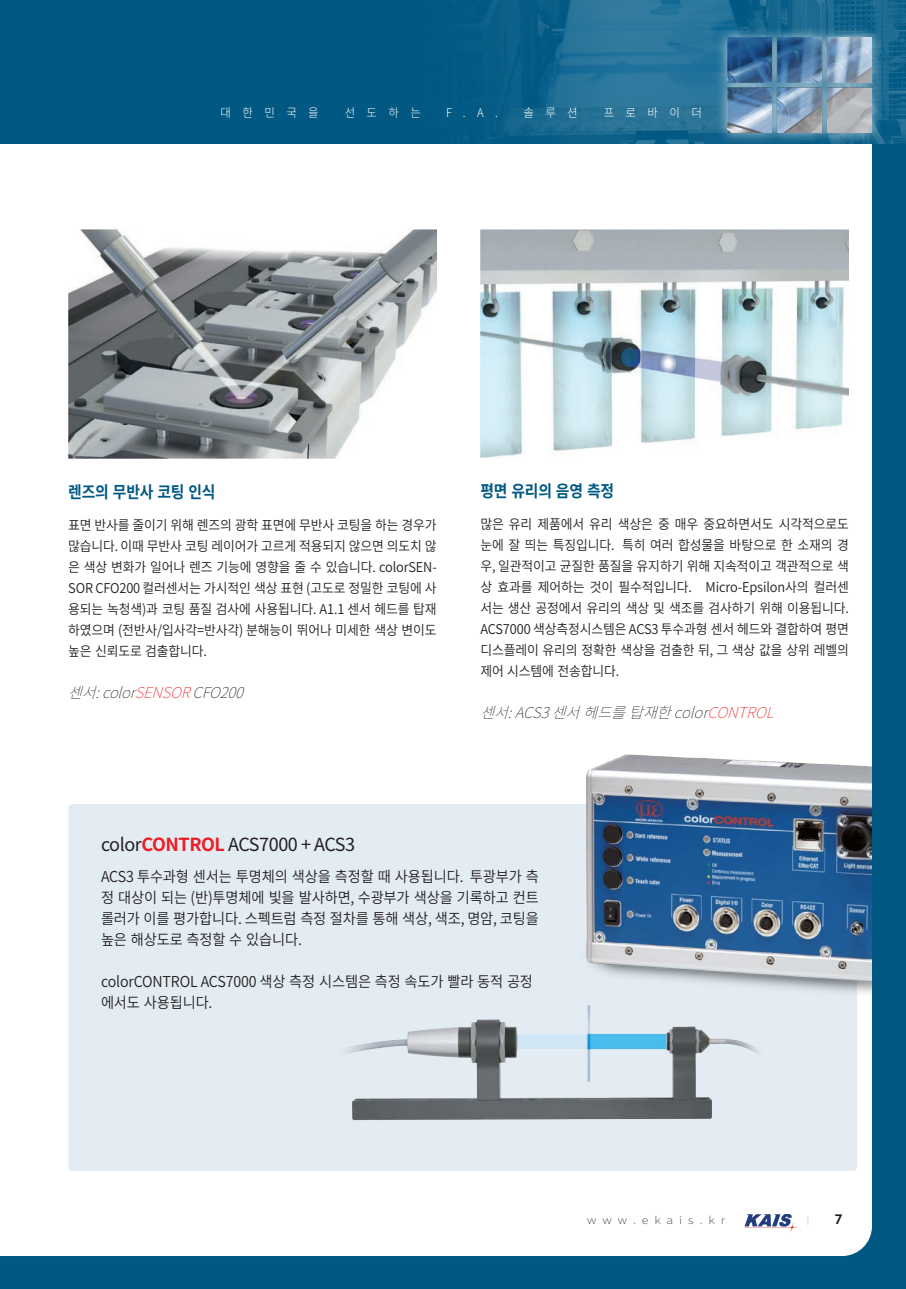
<style>
.page{position:relative;width:906px;height:1289px;background:#fff}
.page>*{position:absolute;margin:0;border:0;box-sizing:border-box;transform-origin:0 0}
.Produkt_Überschrift{font:18px "Noto Sans CJ Kkr";letter-spacing:-.025em;color:#231f20}
.t1{font:700 16.5px "Noto Sans CJ Kkr";letter-spacing:-.01em;color:#005883;scale:.9 1}
.t2{font:600 15px/21px "Noto Sans CJ Kkr";letter-spacing:-.01em;color:#231f20;text-align:justify;scale:.95 1}
.t3{font:italic 100 15px "Noto Sans CJ Kkr";color:#231f20}
.t4{font:600 13.5px/21px "Noto Sans CJ Kkr";letter-spacing:-.01em;color:#231f20;text-align:justify;scale:.95 1}
.t5{font:300 12px "Noto Sans CJ Kkr";letter-spacing:1em;color:#fff;scale:.95 1}
.t6{font:500 12px "Keep Calm";color:#231f20}
.t7{font:100 10.5px "Noto Sans CJ Kkr";letter-spacing:.47em;color:#231f20;scale:1.2 1}
.t8{font:100 8.4px "Noto Sans CJ Kkr";color:#939598;scale:1.25 1}
.s1{color:#ee1d23}
.s2{font-weight:700;color:#ee1d23}
</style>
<div class="page">
<div style="left:0;top:0;width:906px;height:1288px;background:#005883"></div>
<div style="left:0;top:144px;width:872px;height:1111px;background:#fff"></div>
<img style="left:464px;top:0;width:442px;height:144px">
<svg style="left:744px;top:1213px;width:52px;height:19px"></svg>
<div style="left:716px;top:26px;width:167px;height:118px;background:#fff;opacity:.65"></div>
<img style="left:727px;top:37px;width:145px;height:96px">
<div style="left:68px;top:804px;width:789px;height:366px;background:#e3ecf3;border-radius:4px"></div>
<img style="left:68px;top:230px;width:369px;height:228px">
<img style="left:480px;top:230px;width:369px;height:230px">
<img style="left:521px;top:719px;width:351px;height:309px">
<img style="left:346px;top:982px;width:426px;height:139px">
<p class="t5" style="left:221px;top:106px;width:105px">대한민국을</p>
<p class="t5" style="left:345px;top:106px;width:82px">선도하는</p>
<p class="t5" style="left:446px;top:106px;width:56px">F.A.</p>
<p class="t5" style="left:523px;top:106px;width:59px">솔루션</p>
<p class="t5" style="left:604px;top:106px;width:105px">프로바이더</p>
<p class="t1" style="left:68px;top:483px;width:165px">렌즈의 무반사 코팅 인식</p>
<p class="t4" style="left:68px;top:515px;width:389px">표면 반사를 줄이기 위해 렌즈의 광학 표면에 무반사 코팅을 하는 경우가 많습니다. 이때 무반사 코팅 레이어가 고르게 적용되지 않으면 의도치 않 은 색상 변화가 일어나 렌즈 기능에 영향을 줄 수 있습니다. colorSEN-SOR CFO200 컬러센서는 가시적인 색상 표현 (고도로 정밀한 코팅에 사 용되는 녹청색)과 코팅 품질 검사에 사용됩니다. A1.1 센서 헤드를 탑재 하였으며 (전반사/입사각=반사각) 분해능이 뛰어나 미세한 색상 변이도 높은 신뢰도로 검출합니다.</p>
<p class="t3" style="left:68px;top:684px;width:188px">센서:color<span class="s1">SENSOR</span>CFO200</p>
<p class="t1" style="left:480px;top:482px;width:150px">평면 유리의 음영 측정</p>
<p class="t4" style="left:480px;top:514px;width:389px">많은 유리 제품에서 유리 색상은 중 매우 중요하면서도 시각적으로도 눈에 잘 띄는 특징입니다. 특히 여러 합성물을 바탕으로 한 소재의 경 우, 일관적이고 균질한 품질을 유지하기 위해 지속적이고 객관적으로 색 상 효과를 제어하는 것이 필수적입니다. Micro-Epsilon사의 컬러센 서는 생산 공정에서 유리의 색상 및 색조를 검사하기 위해 이용됩니다.<br>ACS7000 색상측정시스템은 ACS3 투수과형 센서 헤드와 결합하여 평면 디스플레이 유리의 정확한 색상을 검출한 뒤, 그 색상 값을 상위 레벨의 제어 시스템에 전송합니다.</p>
<p class="t3" style="left:480px;top:704px;width:306px">센서:ACS3센서헤드를탑재한color<span class="s1">CONTROL</span></p>
<p class="Produkt_Überschrift" style="left:101px;top:833px;width:256px">color<span class="s2">CONTROL</span> ACS7000 + ACS3</p>
<p class="t2" style="left:101px;top:866px;width:462px">ACS3 투수과형 센서는 투명체의 색상을 측정할 때 사용됩니다. 투광부가 측 정 대상이 되는 (반)투명체에 빛을 발사하면, 수광부가 색상을 기록하고 컨트 롤러가 이를 평가합니다. 스펙트럼 측정 절차를 통해 색상, 색조, 명암, 코팅을 높은 해상도로 측정할 수 있습니다.</p>
<p class="t2" style="left:101px;top:971px;width:456px">colorCONTROL ACS7000 색상 측정 시스템은 측정 속도가 빨라 동적 공정 에서도 사용됩니다.</p>
<p class="t7" style="left:587px;top:1214px;width:116px">www.ekais.kr</p>
<p class="t8" style="left:806px;top:1215px;width:4px">|</p>
<p class="t6" style="left:835px;top:1209px;width:9px">7</p>
</div>
